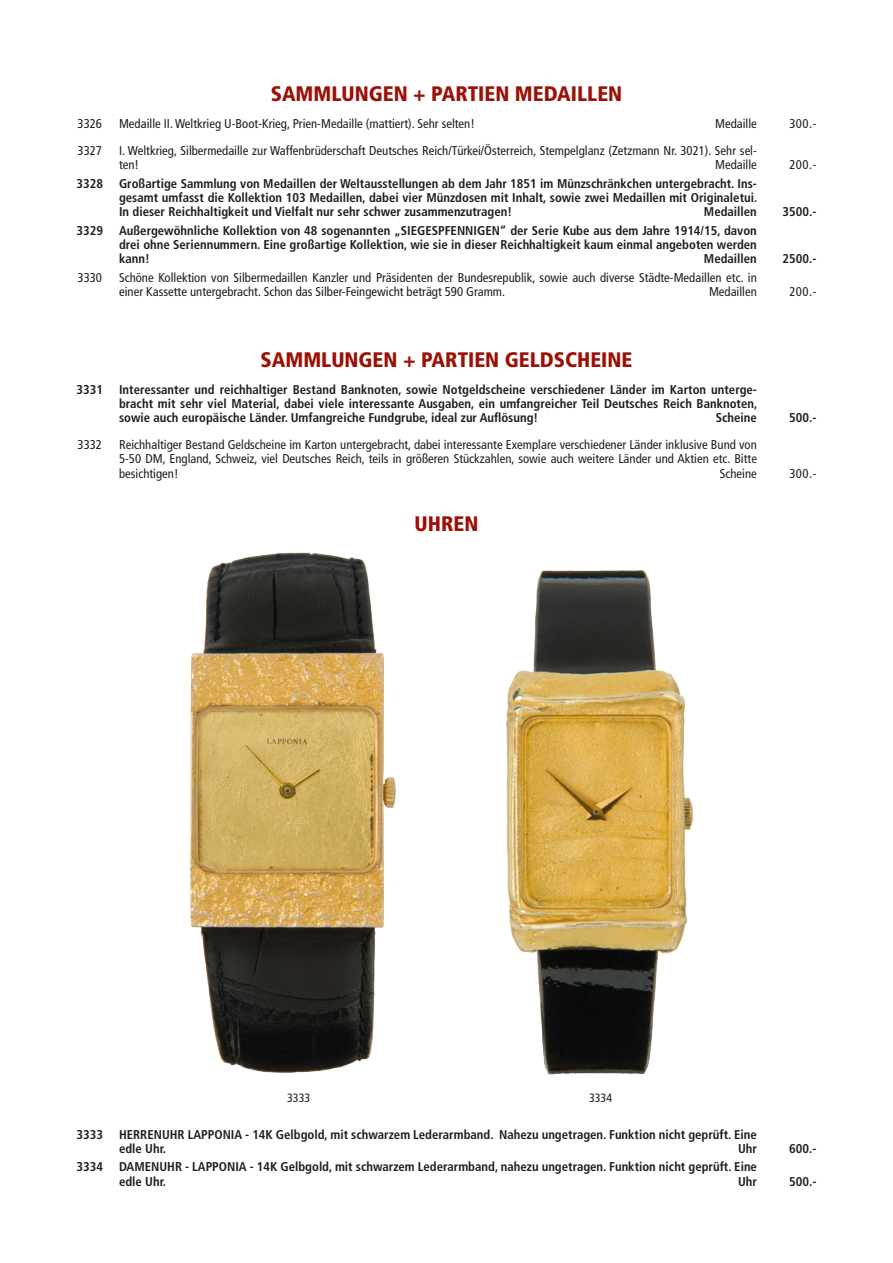
<style>
.page{position:relative;width:893px;height:1263px;background:#fff}
.page>*{position:absolute;margin:0;border:0;box-sizing:border-box;transform-origin:0 0}
.t1{font:900 condensed 21px "Frutiger LT";color:#9c1006}
.t2{font:700 condensed 12.75px/14.2px "Frutiger LT";color:#1d1d1b;text-align:justify}
.t3{font:condensed 12.75px/14.2px "Frutiger LT";color:#1d1d1b}
.t4{font:condensed 12px "Frutiger LT";color:#1d1d1b}
</style>
<div class="page">
<img style="left:190px;top:552px;width:206px;height:521px">
<img style="left:506px;top:570px;width:187px;height:505px">
<h1 class="t1" style="left:271px;top:81px;width:353px">SAMMLUNGEN + PARTIEN MEDAILLEN</h1>
<p class="t3" style="left:78px;top:116px;width:26px">3326</p>
<p class="t3" style="left:119px;top:116px;width:357px">Medaille II. Weltkrieg U-Boot-Krieg, Prien-Medaille (mattiert). Sehr selten!</p>
<p class="t3" style="left:715px;top:116px;width:43px">Medaille</p>
<p class="t3" style="left:789px;top:116px;width:29px">300.-</p>
<p class="t3" style="left:78px;top:143px;width:26px">3327</p>
<p class="t3" style="left:119px;top:143px;width:639px">I. Weltkrieg, Silbermedaille zur Waffenbrüderschaft Deutsches Reich/Türkei/Österreich, Stempelglanz (Zetzmann Nr. 3021). Sehr sel&shy;ten!</p>
<p class="t3" style="left:715px;top:158px;width:43px">Medaille</p>
<p class="t3" style="left:789px;top:158px;width:29px">200.-</p>
<p class="t2" style="left:77px;top:176px;width:28px">3328</p>
<p class="t2" style="left:119px;top:176px;width:640px">Großartige Sammlung von Medaillen der Weltausstellungen ab dem Jahr 1851 im Münzschränkchen untergebracht. Ins&shy;gesamt umfasst die Kollektion 103 Medaillen, dabei vier Münzdosen mit Inhalt, sowie zwei Medaillen mit Originaletui.<br>In dieser Reichhaltigkeit und Vielfalt nur sehr schwer zusammenzutragen!</p>
<p class="t2" style="left:704px;top:205px;width:54px">Medaillen</p>
<p class="t2" style="left:783px;top:205px;width:35px">3500.-</p>
<p class="t2" style="left:77px;top:223px;width:28px">3329</p>
<p class="t2" style="left:119px;top:223px;width:639px">Außergewöhnliche Kollektion von 48 sogenannten „SIEGESPFENNIGEN“ der Serie Kube aus dem Jahre 1914/15, davon drei ohne Seriennummern. Eine großartige Kollektion, wie sie in dieser Reichhaltigkeit kaum einmal angeboten werden kann!</p>
<p class="t2" style="left:704px;top:252px;width:54px">Medaillen</p>
<p class="t2" style="left:783px;top:252px;width:35px">2500.-</p>
<p class="t3" style="left:78px;top:270px;width:26px">3330</p>
<p class="t3" style="left:119px;top:270px;width:639px">Schöne Kollektion von Silbermedaillen Kanzler und Präsidenten der Bundesrepublik, sowie auch diverse Städte-Medaillen etc. in einer Kassette untergebracht. Schon das Silber-Feingewicht beträgt 590 Gramm.</p>
<p class="t3" style="left:709px;top:284px;width:49px">Medaillen</p>
<p class="t3" style="left:789px;top:284px;width:29px">200.-</p>
<h1 class="t1" style="left:261px;top:347px;width:373px">SAMMLUNGEN + PARTIEN GELDSCHEINE</h1>
<p class="t2" style="left:77px;top:382px;width:28px">3331</p>
<p class="t2" style="left:119px;top:382px;width:640px">Interessanter und reichhaltiger Bestand Banknoten, sowie Notgeldscheine verschiedener Länder im Karton unterge&shy;bracht mit sehr viel Material, dabei viele interessante Ausgaben, ein umfangreicher Teil Deutsches Reich Banknoten, sowie auch europäische Länder. Umfangreiche Fundgrube, ideal zur Auflösung!</p>
<p class="t2" style="left:716px;top:411px;width:43px">Scheine</p>
<p class="t2" style="left:789px;top:411px;width:29px">500.-</p>
<p class="t3" style="left:78px;top:438px;width:26px">3332</p>
<p class="t3" style="left:119px;top:438px;width:639px;text-align:justify">Reichhaltiger Bestand Geldscheine im Karton untergebracht, dabei interessante Exemplare verschiedener Länder inklusive Bund von 5-50 DM, England, Schweiz, viel Deutsches Reich, teils in größeren Stückzahlen, sowie auch weitere Länder und Aktien etc. Bitte besichtigen!</p>
<p class="t3" style="left:720px;top:466px;width:39px">Scheine</p>
<p class="t3" style="left:789px;top:466px;width:29px">300.-</p>
<h1 class="t1" style="left:415px;top:511px;width:65px">UHREN</h1>
<p class="t4" style="left:287px;top:1091px;width:25px">3333</p>
<p class="t4" style="left:589px;top:1091px;width:25px">3334</p>
<p class="t2" style="left:77px;top:1127px;width:28px">3333</p>
<p class="t2" style="left:119px;top:1127px;width:639px">HERRENUHR LAPPONIA - 14K Gelbgold, mit schwarzem Lederarmband. Nahezu ungetragen. Funktion nicht geprüft. Eine edle Uhr.</p>
<p class="t2" style="left:738px;top:1141px;width:20px">Uhr</p>
<p class="t2" style="left:789px;top:1141px;width:29px">600.-</p>
<p class="t2" style="left:77px;top:1160px;width:28px">3334</p>
<p class="t2" style="left:119px;top:1160px;width:639px">DAMENUHR - LAPPONIA - 14K Gelbgold, mit schwarzem Lederarmband, nahezu ungetragen. Funktion nicht geprüft. Eine edle Uhr.</p>
<p class="t2" style="left:738px;top:1174px;width:20px">Uhr</p>
<p class="t2" style="left:789px;top:1174px;width:29px">500.-</p>
</div>
